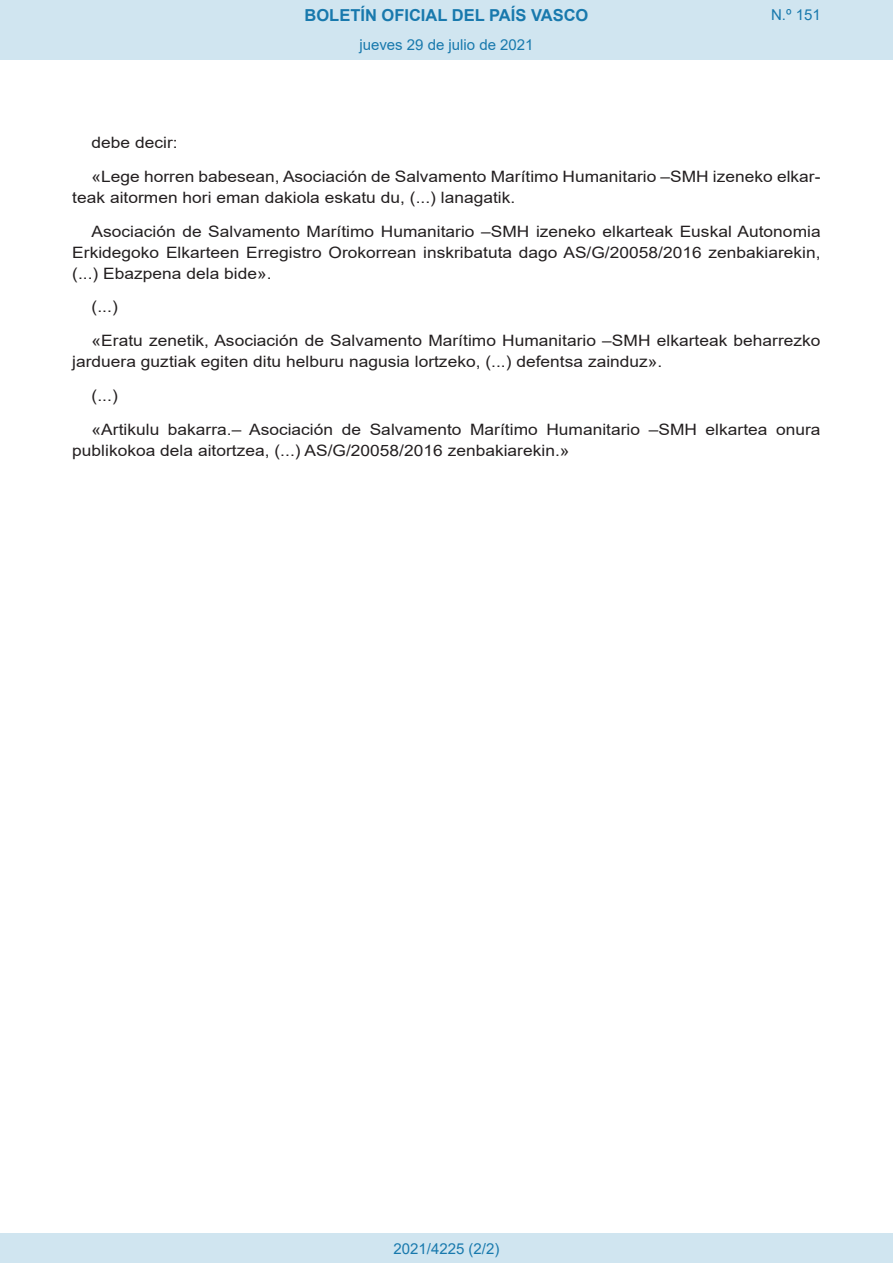
<style>
.page{position:relative;width:893px;height:1263px;background:#fff}
.page>*{position:absolute;margin:0;border:0;box-sizing:border-box;transform-origin:0 0}
.t1{font:700 16.5px "Arial";color:#1879ad}
.BOPVDetalle{font:15.6px/21px "Arial";color:#231f20;scale:1.11 1}
.Paginacion_Centro{font:15px "Arial";color:#1879ad}
</style>
<div class="page">
<div style="left:0;top:0;width:893px;height:60px;background:#d0e5f0"></div>
<div style="left:0;top:1233px;width:893px;height:30px;background:#d0e5f0"></div>
<p class="t1" style="left:305px;top:3px;width:285px">BOLETÍN OFICIAL DEL PAÍS VASCO</p>
<p class="Paginacion_Centro" style="left:359px;top:35px;width:176px">jueves 29 de julio de 2021</p>
<p class="Paginacion_Centro" style="left:771px;top:5px;width:51px">N.º 151</p>
<p class="BOPVDetalle" style="left:92px;top:132px;width:79px">debe decir:</p>
<p class="BOPVDetalle" style="left:72px;top:166px;width:676px;text-indent:19px">«Lege horren babesean, Asociación de Salvamento Marítimo Humanitario –SMH izeneko elkar&shy;teak aitormen hori eman dakiola eskatu du, (...) lanagatik.</p>
<p class="BOPVDetalle" style="left:72px;top:221px;width:676px;text-align:justify;text-indent:19px">Asociación de Salvamento Marítimo Humanitario –SMH izeneko elkarteak Euskal Autonomia Erkidegoko Elkarteen Erregistro Orokorrean inskribatuta dago AS/G/20058/2016 zenbakiarekin, (...) Ebazpena dela bide».</p>
<p class="BOPVDetalle" style="left:92px;top:296px;width:25px">(...)</p>
<p class="BOPVDetalle" style="left:72px;top:330px;width:676px;text-indent:19px">«Eratu zenetik, Asociación de Salvamento Marítimo Humanitario –SMH elkarteak beharrezko jarduera guztiak egiten ditu helburu nagusia lortzeko, (...) defentsa zainduz».</p>
<p class="BOPVDetalle" style="left:92px;top:385px;width:25px">(...)</p>
<p class="BOPVDetalle" style="left:72px;top:419px;width:676px;text-indent:19px">«Artikulu bakarra.– Asociación de Salvamento Marítimo Humanitario –SMH elkartea onura publikokoa dela aitortzea, (...) AS/G/20058/2016 zenbakiarekin.»</p>
<p class="Paginacion_Centro" style="left:393px;top:1238px;width:107px">2021/4225 (2/2)</p>
</div>
